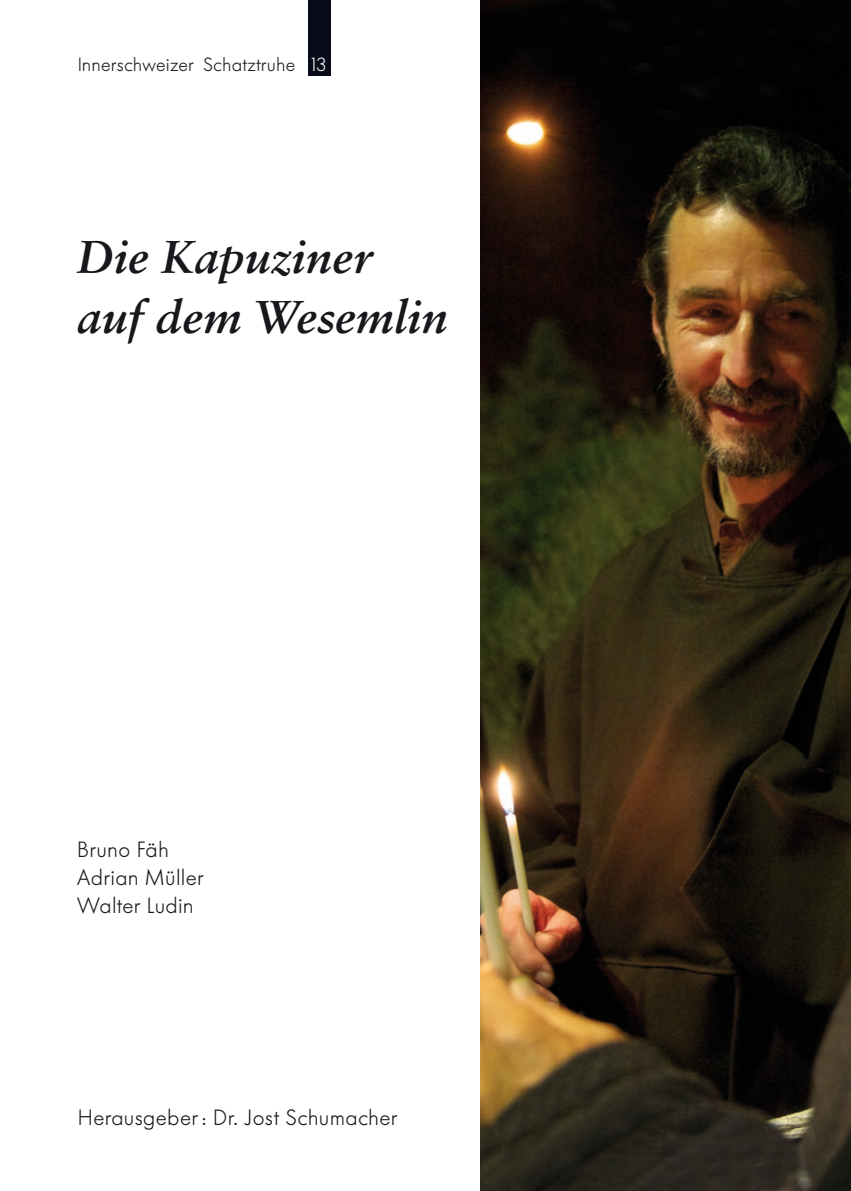
<style>
.page{position:relative;width:851px;height:1191px;background:#fff}
.page>*{position:absolute;margin:0;border:0;box-sizing:border-box;transform-origin:0 0}
.t1{font:italic 700 46px/60px "Sabon";color:#1a171c}
.t2{font:300 22px/28px "Futura BQ";letter-spacing:.01em;color:#1a171c}
.t3{font:300 19px "Futura BQ";letter-spacing:.01em;color:#1a171c}
.s1{color:#fff}
</style>
<div class="page">
<img style="left:480px;top:0;width:370px;height:1191px">
<div style="left:308px;top:0;width:22px;height:75px;background:#080b1a"></div>
<p class="t3" style="left:78px;top:53px;width:250px">Innerschweizer Schatztruhe <span class="s1">13</span></p>
<h1 class="t1" style="left:77px;top:227px;width:372px">Die Kapuziner auf dem Wesemlin</h1>
<p class="t2" style="left:77px;top:835px;width:128px">Bruno Fäh<br>Adrian Müller<br>Walter Ludin</p>
<p class="t2" style="left:78px;top:1104px;width:321px">Herausgeber: Dr. Jost Schumacher</p>
</div>
